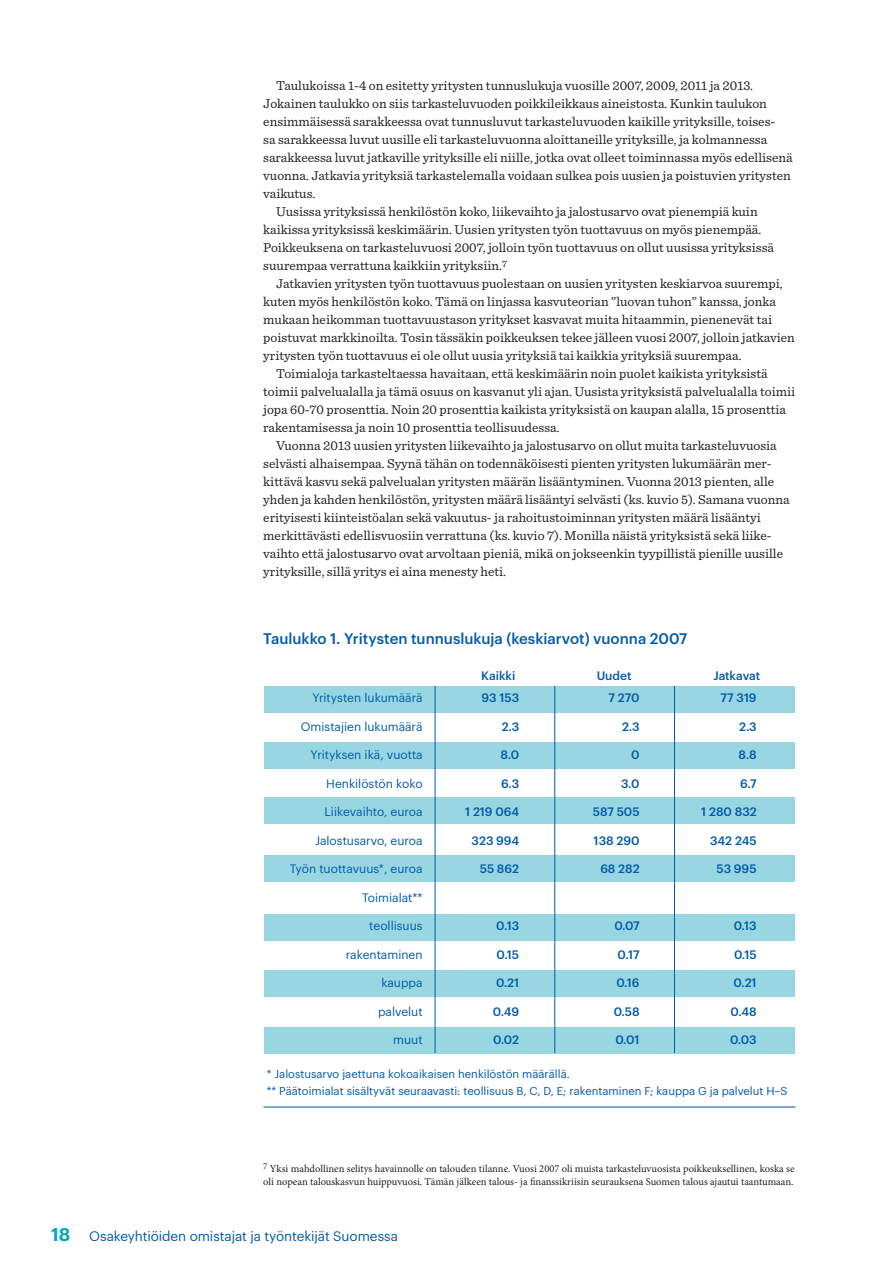
<style>
.page{position:relative;width:893px;height:1263px;background:#fff}
.page>*{position:absolute;margin:0;border:0;box-sizing:border-box;transform-origin:0 0}
.t1{font:500 15px "Graphik";color:#015aaa}
.t2{font:13.5px "Sentinel";color:#231f20}
.t3{font:13.5px "Graphik";letter-spacing:-.005em;color:#015aaa}
.t4{font:12px "Graphik";color:#015aaa}
.t5{font:500 12px "Graphik";color:#015aaa}
.t6{font:11.25px/17px "Graphik";color:#015aaa}
.t7{font:10.5px/12.8px "Minion Pro";color:#231f20}
.s1{font-weight:600;font-size:18px;color:#00aabc}
</style>
<div class="page">
<div style="left:264px;top:686px;width:531px;height:26px;background:#98d7e1"></div>
<div style="left:264px;top:742px;width:531px;height:27px;background:#98d7e1"></div>
<div style="left:264px;top:797px;width:531px;height:27px;background:#98d7e1"></div>
<div style="left:264px;top:855px;width:531px;height:27px;background:#98d7e1"></div>
<div style="left:264px;top:914px;width:531px;height:26px;background:#98d7e1"></div>
<div style="left:264px;top:970px;width:531px;height:27px;background:#98d7e1"></div>
<div style="left:264px;top:1027px;width:531px;height:26px;background:#98d7e1"></div>
<hr style="left:435px;top:686px;width:1px;height:367px;background:#015aaa">
<hr style="left:554px;top:686px;width:1px;height:367px;background:#015aaa">
<hr style="left:674px;top:686px;width:1px;height:367px;background:#015aaa">
<hr style="left:263px;top:1107px;width:532px;height:1px;background:#015aaa">
<p class="t2" style="left:276px;top:75px;width:479px">Taulukoissa 1-4 on esitetty yritysten tunnuslukuja vuosille 2007, 2009, 2011 ja 2013.</p>
<p class="t2" style="left:263px;top:93px;width:505px">Jokainen taulukko on siis tarkasteluvuoden poikkileikkaus aineistosta. Kunkin taulukon</p>
<p class="t2" style="left:263px;top:111px;width:514px">ensimmäisessä sarakkeessa ovat tunnusluvut tarkasteluvuoden kaikille yrityksille, toises-</p>
<p class="t2" style="left:263px;top:129px;width:505px">sa sarakkeessa luvut uusille eli tarkasteluvuonna aloittaneille yrityksille, ja kolmannessa</p>
<p class="t2" style="left:263px;top:147px;width:531px">sarakkeessa luvut jatkaville yrityksille eli niille, jotka ovat olleet toiminnassa myös edellisenä</p>
<p class="t2" style="left:263px;top:165px;width:529px">vuonna. Jatkavia yrityksiä tarkastelemalla voidaan sulkea pois uusien ja poistuvien yritysten</p>
<p class="t2" style="left:263px;top:183px;width:54px">vaikutus.</p>
<p class="t2" style="left:276px;top:201px;width:483px">Uusissa yrityksissä henkilöstön koko, liikevaihto ja jalostusarvo ovat pienempiä kuin</p>
<p class="t2" style="left:263px;top:219px;width:500px">kaikissa yrityksissä keskimäärin. Uusien yritysten työn tuottavuus on myös pienempää.</p>
<p class="t2" style="left:263px;top:237px;width:512px">Poikkeuksena on tarkasteluvuosi 2007, jolloin työn tuottavuus on ollut uusissa yrityksissä</p>
<p class="t2" style="left:263px;top:255px;width:245px">suurempaa verrattuna kaikkiin yrityksiin.<sup>7</sup></p>
<p class="t2" style="left:276px;top:273px;width:508px">Jatkavien yritysten työn tuottavuus puolestaan on uusien yritysten keskiarvoa suurempi,</p>
<p class="t2" style="left:263px;top:291px;width:514px">kuten myös henkilöstön koko. Tämä on linjassa kasvuteorian ”luovan tuhon” kanssa, jonka</p>
<p class="t2" style="left:263px;top:309px;width:510px">mukaan heikomman tuottavuustason yritykset kasvavat muita hitaammin, pienenevät tai</p>
<p class="t2" style="left:263px;top:327px;width:533px">poistuvat markkinoilta. Tosin tässäkin poikkeuksen tekee jälleen vuosi 2007, jolloin jatkavien</p>
<p class="t2" style="left:263px;top:345px;width:480px">yritysten työn tuottavuus ei ole ollut uusia yrityksiä tai kaikkia yrityksiä suurempaa.</p>
<p class="t2" style="left:276px;top:363px;width:493px">Toimialoja tarkasteltaessa havaitaan, että keskimäärin noin puolet kaikista yrityksistä</p>
<p class="t2" style="left:263px;top:381px;width:533px">toimii palvelualalla ja tämä osuus on kasvanut yli ajan. Uusista yrityksistä palvelualalla toimii</p>
<p class="t2" style="left:263px;top:399px;width:524px">jopa 60-70 prosenttia. Noin 20 prosenttia kaikista yrityksistä on kaupan alalla, 15 prosenttia</p>
<p class="t2" style="left:263px;top:417px;width:298px">rakentamisessa ja noin 10 prosenttia teollisuudessa.</p>
<p class="t2" style="left:276px;top:435px;width:502px">Vuonna 2013 uusien yritysten liikevaihto ja jalostusarvo on ollut muita tarkasteluvuosia</p>
<p class="t2" style="left:263px;top:453px;width:510px">selvästi alhaisempaa. Syynä tähän on todennäköisesti pienten yritysten lukumäärän mer-</p>
<p class="t2" style="left:263px;top:471px;width:513px">kittävä kasvu sekä palvelualan yritysten määrän lisääntyminen. Vuonna 2013 pienten, alle</p>
<p class="t2" style="left:263px;top:489px;width:528px">yhden ja kahden henkilöstön, yritysten määrä lisääntyi selvästi (ks. kuvio 5). Samana vuonna</p>
<p class="t2" style="left:263px;top:507px;width:499px">erityisesti kiinteistöalan sekä vakuutus- ja rahoitustoiminnan yritysten määrä lisääntyi</p>
<p class="t2" style="left:263px;top:525px;width:510px">merkittävästi edellisvuosiin verrattuna (ks. kuvio 7). Monilla näistä yrityksistä sekä liike-</p>
<p class="t2" style="left:263px;top:543px;width:521px">vaihto että jalostusarvo ovat arvoltaan pieniä, mikä on jokseenkin tyypillistä pienille uusille</p>
<p class="t2" style="left:263px;top:561px;width:244px">yrityksille, sillä yritys ei aina menesty heti.</p>
<p class="t1" style="left:263px;top:627px;width:425px">Taulukko 1. Yritysten tunnuslukuja (keskiarvot) vuonna 2007</p>
<p class="t4" style="left:312px;top:689px;width:112px">Yritysten lukumäärä</p>
<p class="t4" style="left:301px;top:717px;width:123px">Omistajien lukumäärä</p>
<p class="t4" style="left:311px;top:746px;width:113px">Yrityksen ikä, vuotta</p>
<p class="t4" style="left:326px;top:774px;width:98px">Henkilöstön koko</p>
<p class="t4" style="left:324px;top:803px;width:100px">Liikevaihto, euroa</p>
<p class="t4" style="left:315px;top:831px;width:109px">Jalostusarvo, euroa</p>
<p class="t4" style="left:290px;top:860px;width:134px">Työn tuottavuus*, euroa</p>
<p class="t4" style="left:362px;top:888px;width:62px">Toimialat**</p>
<p class="t4" style="left:369px;top:917px;width:55px">teollisuus</p>
<p class="t4" style="left:346px;top:945px;width:78px">rakentaminen</p>
<p class="t4" style="left:381px;top:974px;width:43px">kauppa</p>
<p class="t4" style="left:378px;top:1002px;width:46px">palvelut</p>
<p class="t4" style="left:393px;top:1031px;width:31px">muut</p>
<p class="t5" style="left:481px;top:667px;width:35px">Kaikki</p>
<p class="t5" style="left:597px;top:667px;width:36px">Uudet</p>
<p class="t5" style="left:713px;top:667px;width:48px">Jatkavat</p>
<p class="t5" style="left:481px;top:689px;width:39px">93 153</p>
<p class="t5" style="left:502px;top:717px;width:19px">2.3</p>
<p class="t5" style="left:501px;top:746px;width:20px">8.0</p>
<p class="t5" style="left:501px;top:774px;width:20px">6.3</p>
<p class="t5" style="left:465px;top:803px;width:56px">1 219 064</p>
<p class="t5" style="left:472px;top:831px;width:49px">323 994</p>
<p class="t5" style="left:480px;top:860px;width:41px">55 862</p>
<p class="t5" style="left:496px;top:917px;width:24px">0.13</p>
<p class="t5" style="left:497px;top:945px;width:24px">0.15</p>
<p class="t5" style="left:496px;top:974px;width:25px">0.21</p>
<p class="t5" style="left:493px;top:1002px;width:28px">0.49</p>
<p class="t5" style="left:493px;top:1031px;width:28px">0.02</p>
<p class="t5" style="left:609px;top:689px;width:32px">7 270</p>
<p class="t5" style="left:622px;top:717px;width:19px">2.3</p>
<p class="t5" style="left:631px;top:746px;width:10px">0</p>
<p class="t5" style="left:621px;top:774px;width:20px">3.0</p>
<p class="t5" style="left:593px;top:803px;width:48px">587 505</p>
<p class="t5" style="left:594px;top:831px;width:47px">138 290</p>
<p class="t5" style="left:600px;top:860px;width:41px">68 282</p>
<p class="t5" style="left:614px;top:917px;width:27px">0.07</p>
<p class="t5" style="left:618px;top:945px;width:23px">0.17</p>
<p class="t5" style="left:616px;top:974px;width:25px">0.16</p>
<p class="t5" style="left:614px;top:1002px;width:27px">0.58</p>
<p class="t5" style="left:615px;top:1031px;width:26px">0.01</p>
<p class="t5" style="left:721px;top:689px;width:38px">77 319</p>
<p class="t5" style="left:739px;top:717px;width:19px">2.3</p>
<p class="t5" style="left:739px;top:746px;width:20px">8.8</p>
<p class="t5" style="left:740px;top:774px;width:18px">6.7</p>
<p class="t5" style="left:701px;top:803px;width:57px">1 280 832</p>
<p class="t5" style="left:710px;top:831px;width:48px">342 245</p>
<p class="t5" style="left:716px;top:860px;width:42px">53 995</p>
<p class="t5" style="left:734px;top:917px;width:24px">0.13</p>
<p class="t5" style="left:734px;top:945px;width:24px">0.15</p>
<p class="t5" style="left:733px;top:974px;width:25px">0.21</p>
<p class="t5" style="left:730px;top:1002px;width:28px">0.48</p>
<p class="t5" style="left:730px;top:1031px;width:28px">0.03</p>
<p class="t6" style="left:267px;top:1064px;width:522px">* Jalostusarvo jaettuna kokoaikaisen henkilöstön määrällä.<br>** Päätoimialat sisältyvät seuraavasti: teollisuus B, C, D, E; rakentaminen F; kauppa G ja palvelut H–S</p>
<p class="t7" style="left:263px;top:1162px;width:533px"><sup>7</sup> Yksi mahdollinen selitys havainnolle on talouden tilanne. Vuosi 2007 oli muista tarkasteluvuosista poikkeuksellinen, koska se oli nopean talouskasvun huippuvuosi. Tämän jälkeen talous- ja finanssikriisin seurauksena Suomen talous ajautui taantumaan.</p>
<p class="t3" style="left:51px;top:1225px;width:349px"><span class="s1">18</span> Osakeyhtiöiden omistajat ja työntekijät Suomessa</p>
</div>
